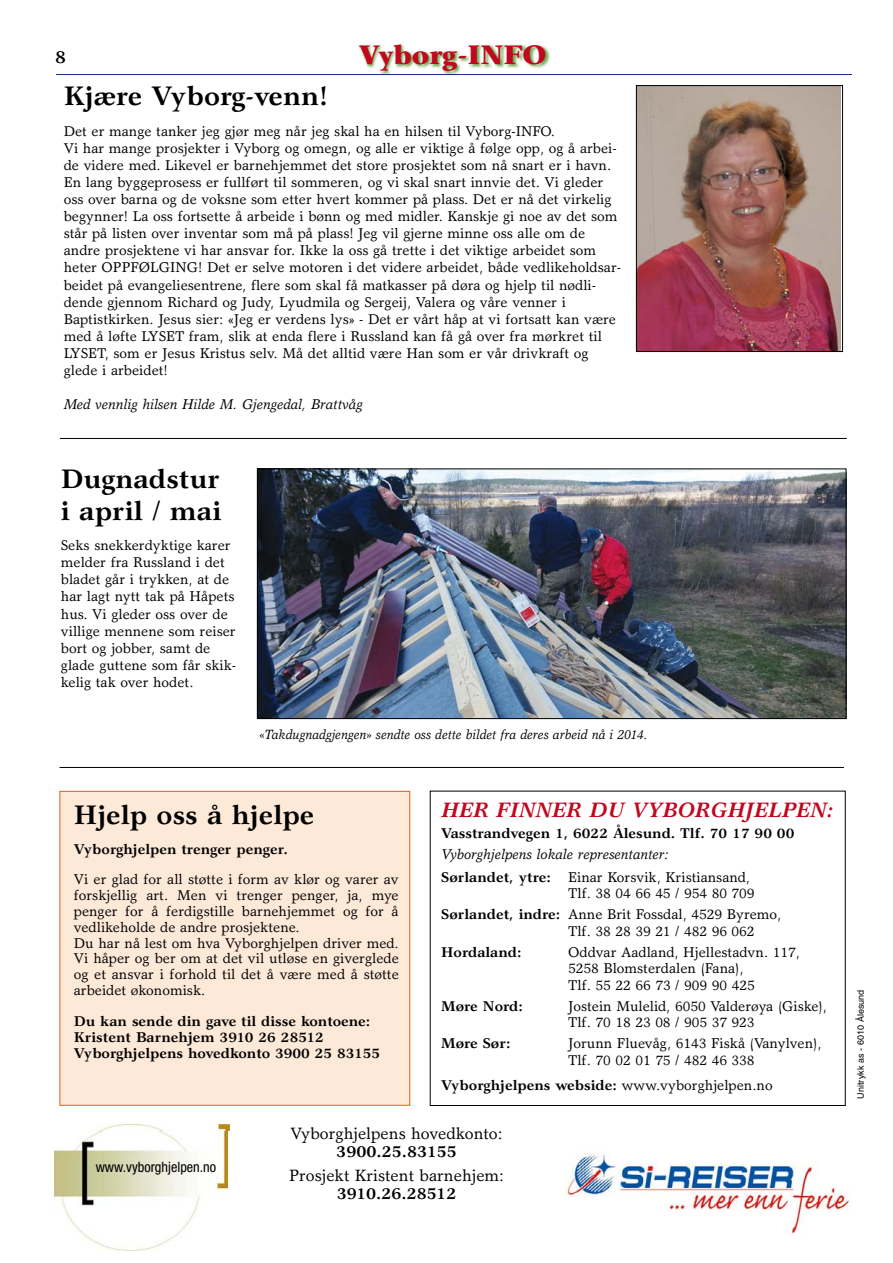
<style>
.page{position:relative;width:893px;height:1263px;background:#fff}
.page>*{position:absolute;margin:0;border:0;box-sizing:border-box;transform-origin:0 0}
.t1{font:700 27px/32.4px "Garth Graphic";color:#000}
.t2{font:900 27px "Garth Graphic";letter-spacing:-.01em;color:#c0081f}
.t3{font:italic 700 21px "Garth Graphic";color:#c0081f}
.t4{font:700 18px "Garth Graphic";color:#000}
.t5{font:16.5px "Garth Graphic";color:#000}
.t6{font:700 16.5px "Garth Graphic";color:#000}
.t7{font:14.25px/17.1px "Garth Graphic";color:#000}
.t8{font:700 14.25px/15.8px "Garth Graphic";color:#000}
.t9{font:italic 14.25px/22.5px "Garth Graphic";color:#000}
.t10{font:condensed 14.25px "Helvetica Neue";color:#000}
.t11{font:italic 13.5px "Garth Graphic";color:#000;scale:.96 1}
.t12{font:9px "Helvetica";color:#000}
.s1{font-weight:700;font-style:normal}
.s2{font-style:normal}
.s3{font-weight:700}
.s4{font-weight:400}
</style>
<div class="page">
<img style="left:359px;top:44px;width:191px;height:31px">
<hr style="left:57px;top:75px;width:795px;height:1px;background:#1b307e">
<img style="left:566px;top:1154px;width:284px;height:80px">
<img style="left:98px;top:1124px;width:131px;height:7px">
<div style="left:60px;top:792px;width:349px;height:313px;background:#fde9d8"></div>
<div style="left:60px;top:791px;width:350px;height:315px;border:1px solid #ea5c13"></div>
<hr style="left:60px;top:438px;width:787px;height:1px;background:#000">
<img style="left:638px;top:87px;width:202px;height:263px">
<div style="left:636px;top:85px;width:207px;height:267px;border:1px solid #000"></div>
<img style="left:59px;top:469px;width:787px;height:299px">
<img style="left:55px;top:1131px;width:173px;height:119px">
<p class="t4" style="left:55px;top:50px;width:12px">8</p>
<h1 class="t2" style="left:359px;top:44px;width:189px">Vyborg-INFO</h1>
<h1 class="t1" style="left:64px;top:83px;width:265px">Kjære Vyborg-venn!</h1>
<p class="t7" style="left:64px;top:124px;width:559px">Det er mange tanker jeg gjør meg når jeg skal ha en hilsen til Vyborg-INFO.<br>Vi har mange prosjekter i Vyborg og omegn, og alle er viktige å følge opp, og å arbei&shy;de videre med. Likevel er barnehjemmet det store prosjektet som nå snart er i havn.<br>En lang byggeprosess er fullført til sommeren, og vi skal snart innvie det. Vi gleder oss over barna og de voksne som etter hvert kommer på plass. Det er nå det virkelig begynner! La oss fortsette å arbeide i bønn og med midler. Kanskje gi noe av det som står på listen over inventar som må på plass! Jeg vil gjerne minne oss alle om de andre prosjektene vi har ansvar for. Ikke la oss gå trette i det viktige arbeidet som heter OPPFØLGING! Det er selve motoren i det videre arbeidet, både vedlikeholdsar&shy;beidet på evangeliesentrene, flere som skal få matkasser på døra og hjelp til nødli&shy;dende gjennom Richard og Judy, Lyudmila og Sergeij, Valera og våre venner i Baptistkirken. Jesus sier: «Jeg er verdens lys» - Det er vårt håp at vi fortsatt kan være med å løfte LYSET fram, slik at enda flere i Russland kan få gå over fra mørkret til LYSET, som er Jesus Kristus selv. Må det alltid være Han som er vår drivkraft og glede i arbeidet!</p>
<p class="t9" style="left:64px;top:395px;width:300px">Med vennlig hilsen Hilde M. Gjengedal, Brattvåg</p>
<h1 class="t1" style="left:61px;top:465px;width:162px">Dugnadstur i april / mai</h1>
<p class="t7" style="left:61px;top:538px;width:177px">Seks snekkerdyktige karer melder fra Russland i det bladet går i trykken, at de har lagt nytt tak på Håpets hus. Vi gleder oss over de villige mennene som reiser bort og jobber, samt de glade guttene som får skik&shy;kelig tak over hodet.</p>
<p class="t11" style="left:259px;top:730px;width:406px">«Takdugnadgjengen» sendte oss dette bildet fra deres arbeid nå i 2014.</p>
<h1 class="t1" style="left:74px;top:802px;width:242px">Hjelp oss å hjelpe</h1>
<p class="t8" style="left:74px;top:842px;width:216px">Vyborghjelpen trenger penger.</p>
<p class="t7" style="left:74px;top:873px;width:326px;line-height:15.8px">Vi er glad for all støtte i form av klør og varer av forskjellig art. Men vi trenger penger, ja, mye penger for å ferdigstille barnehjemmet og for å vedlikeholde de andre prosjektene.<br>Du har nå lest om hva Vyborghjelpen driver med.<br>Vi håper og ber om at det vil utløse en giverglede og et ansvar i forhold til det å være med å støtte arbeidet økonomisk.</p>
<p class="t8" style="left:74px;top:1015px;width:308px">Du kan sende din gave til disse kontoene:<br>Kristent Barnehjem 3910 26 28512<br>Vyborghjelpens hovedkonto 3900 25 83155</p>
<h2 class="t3" style="left:441px;top:802px;width:394px">HER FINNER DU VYBORGHJELPEN:</h2>
<p class="t8" style="left:441px;top:827px;width:355px">Vasstrandvegen 1, 6022 Ålesund. Tlf. 70 17 90 00</p>
<p class="t9" style="left:441px;top:844px;width:310px">Vyborghjelpens lokale representanter:<br><span class="s1">Sørlandet, ytre:</span> <span class="s2">Einar Korsvik, Kristiansand,</span></p>
<p class="t7" style="left:441px;top:884px;width:342px;line-height:21px;text-indent:127px">Tlf. 38 04 66 45 / 954 80 709<br><span class="s3">Sørlandet, indre:</span> Anne Brit Fossdal, 4529 Byremo,</p>
<p class="t7" style="left:568px;top:924px;width:188px">Tlf. 38 28 39 21 / 482 96 062</p>
<p class="t8" style="left:441px;top:945px;width:82px">Hordaland:</p>
<p class="t7" style="left:568px;top:945px;width:233px;line-height:16.5px">Oddvar Aadland, Hjellestadvn. 117,<br>5258 Blomsterdalen (Fana),<br>Tlf. 55 22 66 73 / 909 90 425</p>
<p class="t8" style="left:441px;top:999px;width:83px">Møre Nord:</p>
<p class="t7" style="left:568px;top:999px;width:260px;line-height:16.5px">Jostein Mulelid, 6050 Valderøya (Giske),<br>Tlf. 70 18 23 08 / 905 37 923</p>
<p class="t8" style="left:441px;top:1037px;width:71px">Møre Sør:</p>
<p class="t7" style="left:568px;top:1036px;width:255px;line-height:16.5px">Jorunn Fluevåg, 6143 Fiskå (Vanylven),<br>Tlf. 70 02 01 75 / 482 46 338</p>
<p class="t8" style="left:441px;top:1079px;width:333px">Vyborghjelpens webside: <span class="s4">www.vyborghjelpen.no</span></p>
<p class="t10" style="left:96px;top:1162px;width:122px">www.vyborghjelpen.no</p>
<p class="t5" style="left:290px;top:1127px;width:214px">Vyborghjelpens hovedkonto:</p>
<p class="t6" style="left:336px;top:1145px;width:122px">3900.25.83155</p>
<p class="t5" style="left:289px;top:1169px;width:217px">Prosjekt Kristent barnehjem:</p>
<p class="t6" style="left:337px;top:1187px;width:121px">3910.26.28512</p>
<p class="t12" style="left:857px;top:1099px;width:110px;rotate:-90deg">Unitrykk as - 6010 Ålesund</p>
</div>
